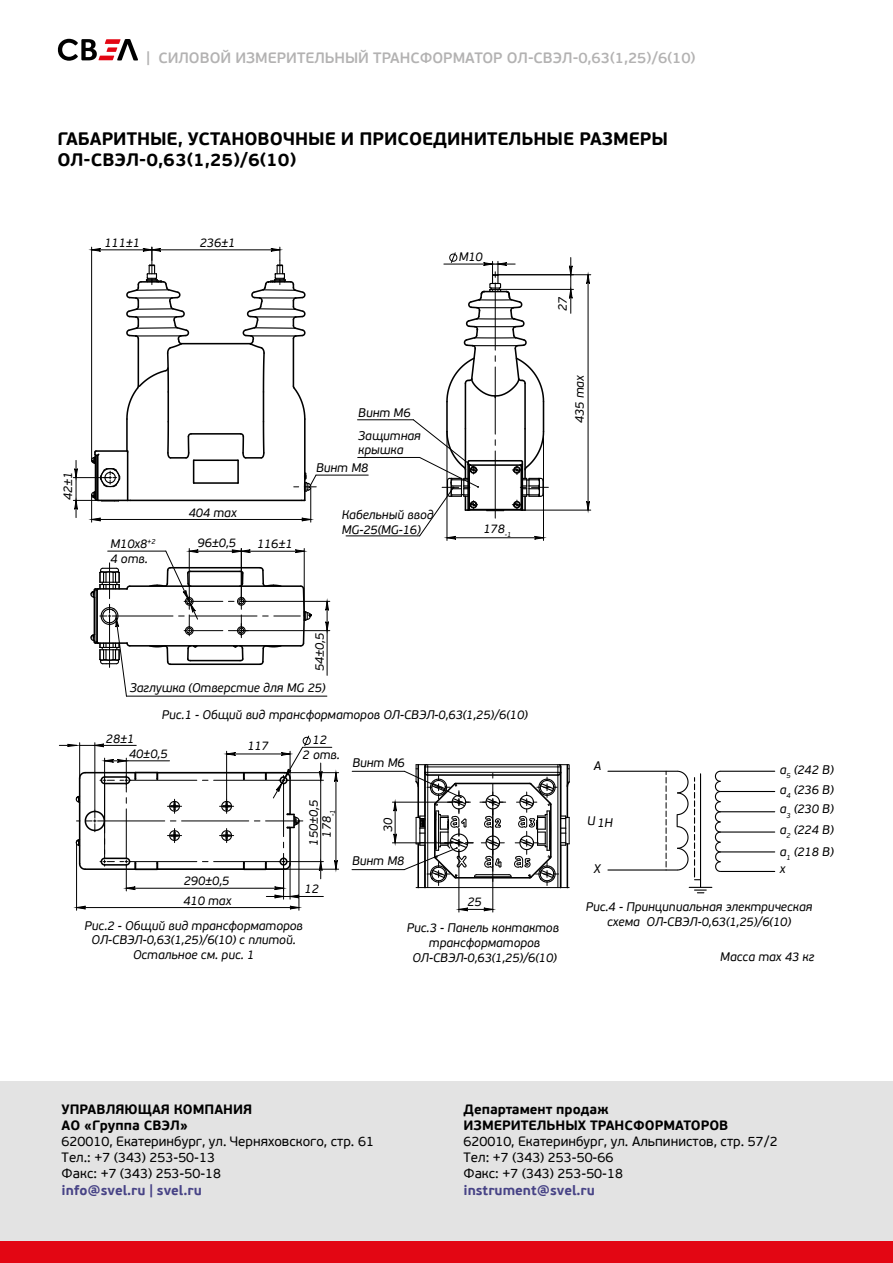
<style>
.page{position:relative;width:893px;height:1263px;background:#fff}
.page>*{position:absolute;margin:0;border:0;box-sizing:border-box;transform-origin:0 0}
.Подзаголовок_раздела{font:700 18px/21.6px "PF Beau Sans Pro";color:#000}
.t1{font:600 15px "PF Beau Sans Pro";color:#b3b2b2}
.Таблица_влево{font:13.5px/16.2px "PF Beau Sans Pro";color:#000}
.Таблица_влево-2{font:700 13.5px/16.2px "PF Beau Sans Pro";color:#000}
.Таблица_влево-3{font:700 13.5px "PF Beau Sans Pro";color:#474386}
.t2{font:italic 12.45px/15px "PF Beau Sans Pro";color:#000}
</style>
<div class="page">
<svg style="left:57px;top:39px;width:81px;height:22px"></svg>
<div style="left:0;top:1081px;width:893px;height:182px;background:#e3e3e3"></div>
<div style="left:0;top:1241px;width:893px;height:22px;background:#e30613"></div>
<svg style="left:714px;top:770px;width:8px;height:102px"></svg>
<svg style="left:666px;top:772px;width:1px;height:96px"></svg>
<hr style="left:720px;top:791px;width:55px;height:1px;background:#000">
<hr style="left:720px;top:851px;width:55px;height:1px;background:#000">
<hr style="left:720px;top:831px;width:55px;height:1px;background:#000">
<hr style="left:720px;top:811px;width:55px;height:1px;background:#000">
<svg style="left:689px;top:887px;width:23px;height:6px"></svg>
<hr style="left:608px;top:869px;width:69px;height:1px;background:#000">
<hr style="left:700px;top:774px;width:1px;height:113px;background:#000">
<hr style="left:608px;top:771px;width:69px;height:1px;background:#000">
<hr style="left:720px;top:771px;width:55px;height:1px;background:#000">
<hr style="left:720px;top:871px;width:55px;height:1px;background:#000">
<svg style="left:676px;top:770px;width:24px;height:110px"></svg>
<hr style="left:358px;top:457px;width:62px;height:1px;background:#000">
<hr style="left:346px;top:535px;width:74px;height:1px;background:#000">
<hr style="left:357px;top:419px;width:56px;height:1px;background:#000">
<hr style="left:501px;top:289px;width:72px;height:1px;background:#000">
<hr style="left:588px;top:275px;width:1px;height:235px;background:#000">
<hr style="left:525px;top:510px;width:66px;height:1px;background:#000">
<hr style="left:497px;top:274px;width:94px;height:1px;background:#000">
<svg style="left:567px;top:257px;width:7px;height:56px"></svg>
<svg style="left:586px;top:492px;width:6px;height:21px"></svg>
<svg style="left:584px;top:271px;width:6px;height:22px"></svg>
<svg style="left:412px;top:252px;width:137px;height:289px"></svg>
<hr style="left:316px;top:475px;width:52px;height:1px;background:#000">
<hr style="left:152px;top:249px;width:128px;height:1px;background:#000">
<hr style="left:92px;top:519px;width:219px;height:1px;background:#000">
<hr style="left:310px;top:488px;width:1px;height:34px;background:#000">
<svg style="left:301px;top:516px;width:13px;height:6px"></svg>
<hr style="left:191px;top:433px;width:50px;height:2px;background:#000">
<hr style="left:304px;top:419px;width:2px;height:54px;background:#000">
<hr style="left:130px;top:500px;width:171px;height:1px;background:#000">
<hr style="left:194px;top:482px;width:44px;height:2px;background:#000">
<hr style="left:194px;top:459px;width:44px;height:2px;background:#000">
<hr style="left:237px;top:460px;width:2px;height:23px;background:#000">
<svg style="left:294px;top:472px;width:23px;height:29px"></svg>
<svg style="left:73px;top:246px;width:123px;height:277px"></svg>
<svg style="left:236px;top:246px;width:70px;height:216px"></svg>
<hr style="left:182px;top:343px;width:68px;height:1px;background:#000">
<hr style="left:126px;top:696px;width:201px;height:1px;background:#000">
<hr style="left:327px;top:631px;width:1px;height:44px;background:#000">
<hr style="left:241px;top:630px;width:89px;height:1px;background:#000">
<hr style="left:241px;top:601px;width:89px;height:1px;background:#000">
<svg style="left:324px;top:598px;width:7px;height:38px"></svg>
<svg style="left:90px;top:548px;width:223px;height:149px"></svg>
<svg style="left:59px;top:735px;width:280px;height:176px"></svg>
<hr style="left:352px;top:869px;width:52px;height:1px;background:#000">
<hr style="left:352px;top:771px;width:52px;height:1px;background:#000">
<hr style="left:492px;top:802px;width:1px;height:110px;background:#000">
<hr style="left:458px;top:857px;width:1px;height:55px;background:#000">
<svg style="left:456px;top:906px;width:40px;height:7px"></svg>
<hr style="left:427px;top:775px;width:1px;height:112px;background:#000">
<hr style="left:557px;top:775px;width:1px;height:112px;background:#000">
<hr style="left:416px;top:887px;width:153px;height:1px;background:#000">
<hr style="left:567px;top:844px;width:1px;height:43px;background:#000">
<hr style="left:417px;top:844px;width:2px;height:43px;background:#000">
<hr style="left:424px;top:772px;width:2px;height:115px;background:#000">
<hr style="left:560px;top:772px;width:1px;height:115px;background:#000">
<svg style="left:392px;top:764px;width:178px;height:121px"></svg>
<p class="t1" style="left:146px;top:49px;width:550px">| СИЛОВОЙ ИЗМЕРИТЕЛЬНЫЙ ТРАНСФОРМАТОР ОЛ-СВЭЛ-0,63(1,25)/6(10)</p>
<p class="Подзаголовок_раздела" style="left:57px;top:128px;width:612px">ГАБАРИТНЫЕ, УСТАНОВОЧНЫЕ И ПРИСОЕДИНИТЕЛЬНЫЕ РАЗМЕРЫ<br>ОЛ-СВЭЛ-0,63(1,25)/6(10)</p>
<p class="t2" style="left:104px;top:236px;width:37px">111±1</p>
<p class="t2" style="left:200px;top:236px;width:37px">236±1</p>
<p class="t2" style="left:459px;top:250px;width:26px">М10</p>
<p class="t2" style="left:61px;top:500px;width:30px;rotate:-90deg">42±1</p>
<p class="t2" style="left:189px;top:506px;width:49px">404 max</p>
<p class="t2" style="left:110px;top:536px;width:47px">М10х8<sup>+2<br></sup>4 отв.</p>
<p class="t2" style="left:198px;top:535px;width:40px">96±0,5</p>
<p class="t2" style="left:257px;top:537px;width:37px">116±1</p>
<p class="t2" style="left:358px;top:401px;width:64px;line-height:23px">Винт М6<br>Защитная</p>
<p class="t2" style="left:358px;top:443px;width:47px">крышка</p>
<p class="t2" style="left:316px;top:460px;width:54px">Винт М8</p>
<p class="t2" style="left:342px;top:507px;width:93px">Кабельный ввод<br>MG-25(MG-16)</p>
<p class="t2" style="left:483px;top:521px;width:29px">178<sub>-1</sub></p>
<p class="t2" style="left:555px;top:311px;width:16px;rotate:-90deg">27</p>
<p class="t2" style="left:572px;top:423px;width:50px;rotate:-90deg">435 max</p>
<p class="t2" style="left:312px;top:671px;width:40px;rotate:-90deg">54±0,5</p>
<p class="t2" style="left:130px;top:680px;width:197px">Заглушка (Отверстие для MG 25)</p>
<p class="t2" style="left:162px;top:708px;width:367px">Рис.1 - Общий вид трансформаторов ОЛ-СВЭЛ-0,63(1,25)/6(10)</p>
<p class="t2" style="left:106px;top:731px;width:30px">28±1</p>
<p class="t2" style="left:129px;top:747px;width:40px">40±0,5</p>
<p class="t2" style="left:184px;top:874px;width:47px">290±0,5</p>
<p class="t2" style="left:184px;top:893px;width:49px">410 max</p>
<p class="t2" style="left:247px;top:739px;width:23px">117</p>
<p class="t2" style="left:303px;top:732px;width:39px;text-align:center">12<br>2 отв.</p>
<p class="t2" style="left:306px;top:846px;width:47px;rotate:-90deg">150±0,5</p>
<p class="t2" style="left:319px;top:837px;width:29px;rotate:-90deg">178<sub>-1</sub></p>
<p class="t2" style="left:305px;top:882px;width:16px">12</p>
<p class="t2" style="left:85px;top:918px;width:220px;text-align:center">Рис.2 - Общий вид трансформаторов<br>ОЛ-СВЭЛ-0,63(1,25)/6(10) с плитой.<br>Остальное см. рис. 1</p>
<p class="t2" style="left:352px;top:755px;width:54px">Винт М6</p>
<p class="t2" style="left:381px;top:832px;width:16px;rotate:-90deg">30</p>
<p class="t2" style="left:352px;top:853px;width:54px">Винт М8</p>
<p class="t2" style="left:467px;top:895px;width:16px">25</p>
<p class="t2" style="left:407px;top:921px;width:154px;text-align:center">Рис.3 - Панель контактов трансформаторов<br>ОЛ-СВЭЛ-0,63(1,25)/6(10)</p>
<p class="t2" style="left:594px;top:759px;width:9px">А</p>
<p class="t2" style="left:587px;top:815px;width:27px">U1Н</p>
<p class="t2" style="left:594px;top:861px;width:8px">Х</p>
<p class="t2" style="left:780px;top:762px;width:55px">a<sub>5</sub> (242 B)</p>
<p class="t2" style="left:780px;top:799px;width:55px;line-height:20.2px">a<sub>3</sub> (230 B) a<sub>2</sub> (224 B)</p>
<p class="t2" style="left:780px;top:843px;width:55px;line-height:17px">a<sub>1</sub> (218 B) x</p>
<p class="t2" style="left:780px;top:782px;width:55px">a<sub>4</sub> (236 B)</p>
<p class="t2" style="left:586px;top:899px;width:228px;text-align:center">Рис.4 - Принципиальная электрическая схема ОЛ-СВЭЛ-0,63(1,25)/6(10)</p>
<p class="t2" style="left:720px;top:949px;width:95px">Масса max 43 кг</p>
<p class="Таблица_влево-2" style="left:62px;top:1101px;width:192px">УПРАВЛЯЮЩАЯ КОМПАНИЯ<br>АО «Группа СВЭЛ»</p>
<p class="Таблица_влево" style="left:62px;top:1133px;width:314px">620010, Екатеринбург, ул. Черняховского, стр. 61</p>
<p class="Таблица_влево" style="left:62px;top:1150px;width:161px">Тел.: +7 (343) 253-50-13<br>Факс: +7 (343) 253-50-18</p>
<p class="Таблица_влево-3" style="left:62px;top:1181px;width:142px">info@svel.ru | svel.ru</p>
<p class="Таблица_влево-2" style="left:463px;top:1101px;width:266px">Департамент продаж<br>ИЗМЕРИТЕЛЬНЫХ ТРАНСФОРМАТОРОВ</p>
<p class="Таблица_влево" style="left:463px;top:1133px;width:316px">620010, Екатеринбург, ул. Альпинистов, стр. 57/2</p>
<p class="Таблица_влево" style="left:463px;top:1150px;width:151px">Тел: +7 (343) 253-50-66</p>
<p class="Таблица_влево" style="left:463px;top:1166px;width:161px">Факс: +7 (343) 253-50-18</p>
<p class="Таблица_влево-3" style="left:463px;top:1181px;width:133px">instrument@svel.ru</p>
</div>
